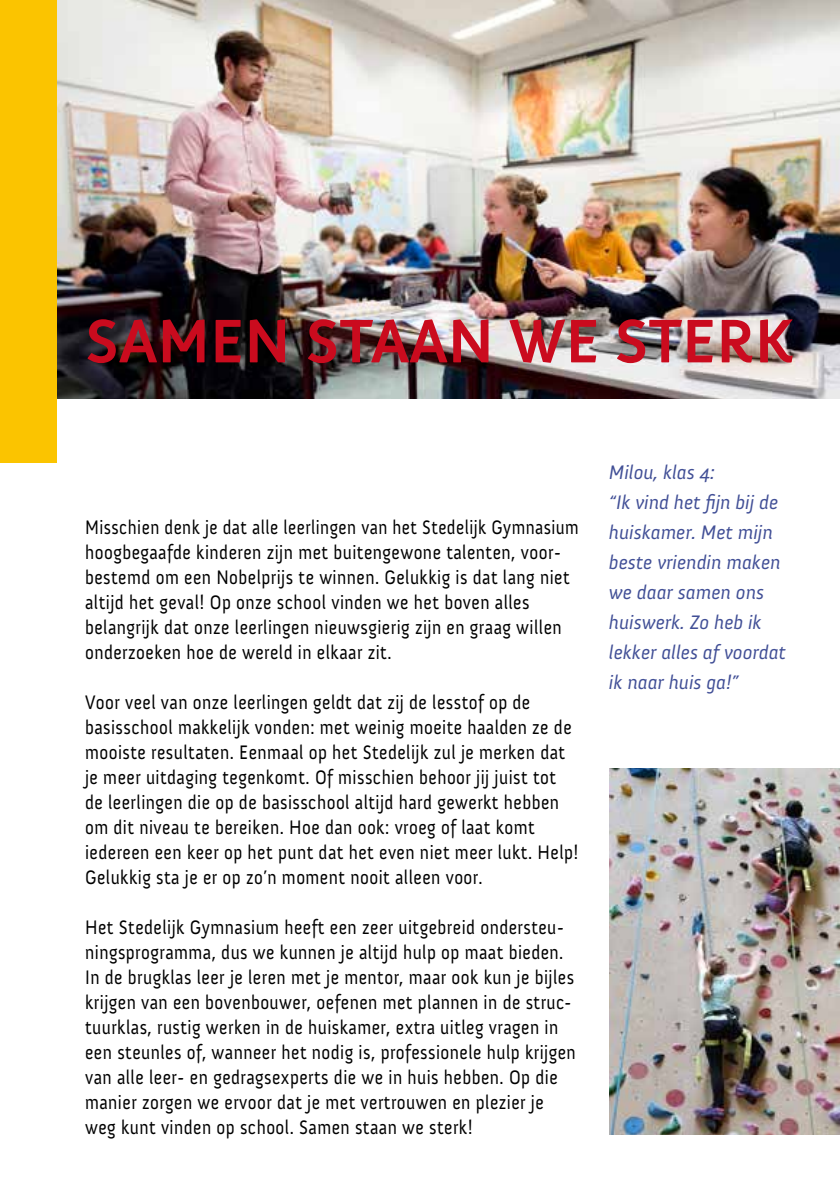
<style>
.page{position:relative;width:840px;height:1191px;background:#fff}
.page>*{position:absolute;margin:0;border:0;box-sizing:border-box;transform-origin:0 0}
.t1{font:700 63px "Anivers";color:#ca0b1e}
.t2{font:20px/25px "Anivers";letter-spacing:.025em;color:#000;scale:.88 1}
.t3{font:20px/25px "Anivers";letter-spacing:.025em;color:#000;scale:.86 1}
.t4{font:italic 20px/30px "Anivers";color:#414f96}
</style>
<div class="page">
<img style="left:57px;top:0;width:782px;height:399px">
<div style="left:0;top:0;width:57px;height:462px;background:#fbc400"></div>
<img style="left:609px;top:768px;width:230px;height:366px">
<h1 class="t1" style="left:85px;top:307px;width:709px">SAMEN STAAN WE STERK</h1>
<p class="t3" style="left:85px;top:515px;width:575px">Misschien denk je dat alle leerlingen van het Stedelijk Gymnasium hoogbegaafde kinderen zijn met buitengewone talenten, voor&shy;bestemd om een Nobelprijs te winnen. Gelukkig is dat lang niet altijd het geval! Op onze school vinden we het boven alles belangrijk dat onze leerlingen nieuwsgierig zijn en graag willen onderzoeken hoe de wereld in elkaar zit.</p>
<p class="t2" style="left:85px;top:690px;width:562px">Voor veel van onze leerlingen geldt dat zij de lesstof op de basisschool makkelijk vonden: met weinig moeite haalden ze de mooiste resultaten. Eenmaal op het Stedelijk zul je merken dat je meer uitdaging tegenkomt. Of misschien behoor jij juist tot de leerlingen die op de basisschool altijd hard gewerkt hebben om dit niveau te bereiken. Hoe dan ook: vroeg of laat komt iedereen een keer op het punt dat het even niet meer lukt. Help!<br>Gelukkig sta je er op zo’n moment nooit alleen voor.</p>
<p class="t2" style="left:85px;top:915px;width:559px">Het Stedelijk Gymnasium heeft een zeer uitgebreid ondersteu&shy;ningsprogramma, dus we kunnen je altijd hulp op maat bieden.<br>In de brugklas leer je leren met je mentor, maar ook kun je bijles krijgen van een bovenbouwer, oefenen met plannen in de struc&shy;tuurklas, rustig werken in de huiskamer, extra uitleg vragen in een steunles of, wanneer het nodig is, professionele hulp krijgen van alle leer- en gedragsexperts die we in huis hebben. Op die manier zorgen we ervoor dat je met vertrouwen en plezier je weg kunt vinden op school. Samen staan we sterk!</p>
<p class="t4" style="left:608px;top:457px;width:178px">Milou, klas 4:<br>“Ik vind het fijn bij de huiskamer. Met mijn beste vriendin maken we daar samen ons huiswerk. Zo heb ik lekker alles af voordat ik naar huis ga!”</p>
</div>
